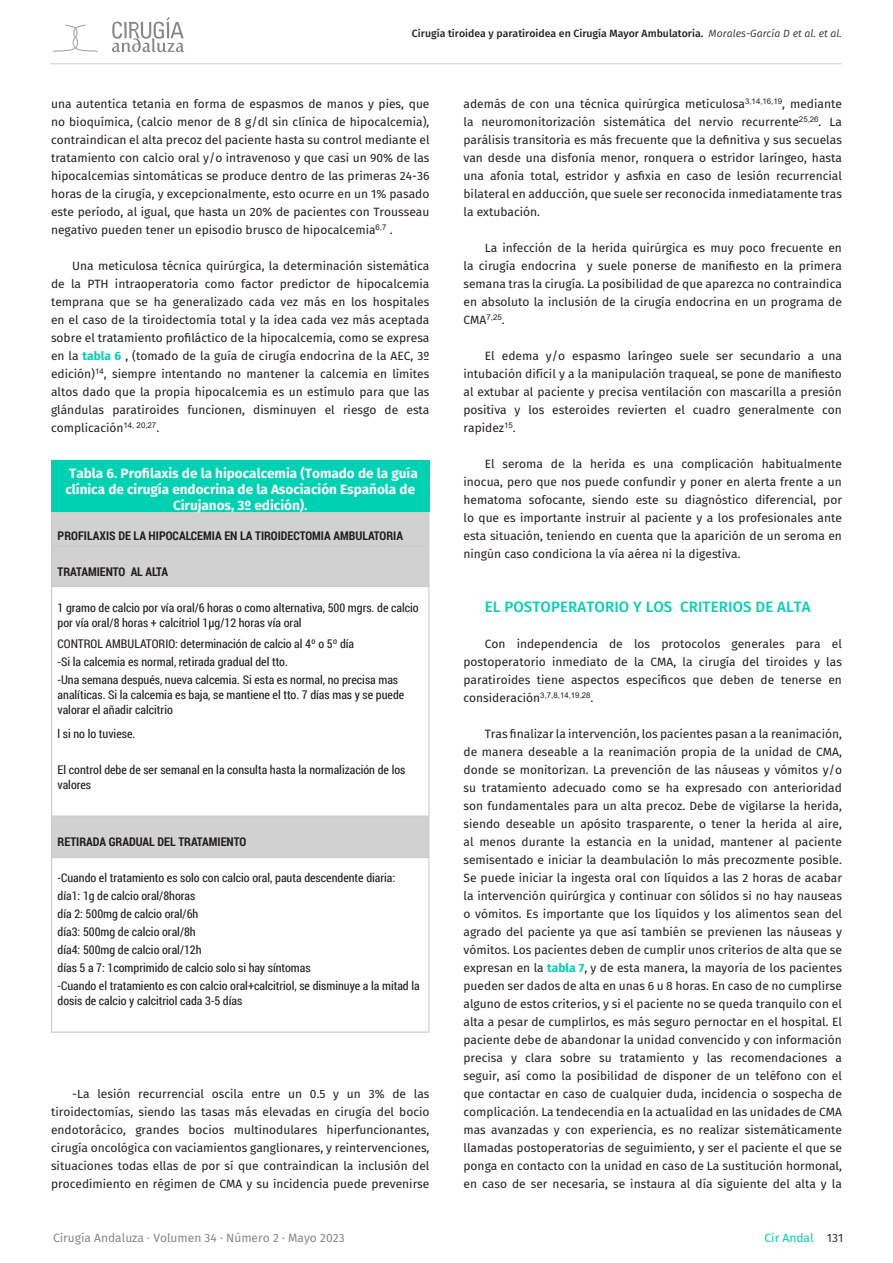
<style>
.page{position:relative;width:893px;height:1263px;background:#fff}
.page>*{position:absolute;margin:0;border:0;box-sizing:border-box;transform-origin:0 0}
.CUERPO___SANGRIAS{font:500 15px "Fira Sans";letter-spacing:.01em;color:#00d1b2}
.t1{font:700 13.5px/16.2px "Fira Sans";color:#fff;text-align:center}
.CUERPO___SANGRIAS-2{font:12px/18px "Fira Sans";color:#231f20;text-align:justify}
.t2{font:12px/15px "Roboto Condensed";color:#231f20}
.t3{font:700 12px "Roboto Condensed";color:#231f20}
.t4{font:12px "Fira Sans";color:#878787}
.t5{font:12px "Fira Sans";color:#00d1b2}
.t6{font:500 10.5px "Fira Sans";color:#231f20}
.s1{font-weight:400;font-style:italic;color:#333}
.s2{font-weight:700;color:#00d1b2}
.s3{color:#333}
</style>
<div class="page">
<svg style="left:53px;top:24px;width:45px;height:29px"></svg>
<svg style="left:112px;top:17px;width:72px;height:35px"></svg>
<hr style="left:50px;top:64px;width:792px;height:1px;background:#d1d1d1">
<svg style="left:52px;top:512px;width:376px;height:345px"></svg>
<hr style="left:51px;top:512px;width:1px;height:33px;background:#c9cacc">
<hr style="left:428px;top:512px;width:1px;height:33px;background:#c9cacc">
<hr style="left:51px;top:545px;width:378px;height:2px;background:#c9cacc">
<hr style="left:51px;top:547px;width:1px;height:39px;background:#c9cacc">
<hr style="left:428px;top:547px;width:1px;height:39px;background:#c9cacc">
<hr style="left:51px;top:586px;width:378px;height:1px;background:#c9cacc">
<hr style="left:51px;top:587px;width:1px;height:228px;background:#c9cacc">
<hr style="left:428px;top:587px;width:1px;height:228px;background:#c9cacc">
<hr style="left:51px;top:815px;width:378px;height:2px;background:#c9cacc">
<hr style="left:51px;top:817px;width:1px;height:40px;background:#c9cacc">
<hr style="left:428px;top:817px;width:1px;height:40px;background:#c9cacc">
<hr style="left:51px;top:857px;width:378px;height:1px;background:#c9cacc">
<hr style="left:51px;top:858px;width:1px;height:173px;background:#c9cacc">
<hr style="left:428px;top:858px;width:1px;height:173px;background:#c9cacc">
<hr style="left:51px;top:1031px;width:378px;height:2px;background:#c9cacc">
<div style="left:51px;top:460px;width:378px;height:52px;background:#00d1b2"></div>
<p class="t6" style="left:412px;top:25px;width:431px">Cirugía tiroidea y paratiroidea en Cirugía Mayor Ambulatoria. <span class="s1">Morales-García D et al. et al.</span></p>
<p class="CUERPO___SANGRIAS-2" style="left:51px;top:94px;width:380px">una autentica tetania en forma de espasmos de manos y pies, que no bioquímica, (calcio menor de 8 g/dl sin clínica de hipocalcemia), contraindican el alta precoz del paciente hasta su control mediante el tratamiento con calcio oral y/o intravenoso y que casi un 90% de las hipocalcemias sintomáticas se produce dentro de las primeras 24-36 horas de la cirugía, y excepcionalmente, esto ocurre en un 1% pasado este período, al igual, que hasta un 20% de pacientes con Trousseau negativo pueden tener un episodio brusco de hipocalcemia<sup>6,7</sup> .</p>
<p class="CUERPO___SANGRIAS-2" style="left:51px;top:256px;width:380px;text-indent:21px">Una meticulosa técnica quirúrgica, la determinación sistemática de la PTH intraoperatoria como factor predictor de hipocalcemia temprana que se ha generalizado cada vez más en los hospitales en el caso de la tiroidectomía total y la idea cada vez más aceptada sobre el tratamiento profiláctico de la hipocalcemia, como se expresa en la <span class="s2">tabla 6</span> , (tomado de la guía de cirugía endocrina de la AEC, 3º edición)<sup>14</sup>, siempre intentando no mantener la calcemia en limites altos dado que la propia hipocalcemia es un estímulo para que las glándulas paratiroides funcionen, disminuyen el riesgo de esta complicación<sup>14,</sup> <sup>20,27</sup>.</p>
<p class="t1" style="left:65px;top:464px;width:354px">Tabla 6. Profilaxis de la hipocalcemia (Tomado de la guía clínica de cirugía endocrina de la Asociación Española de<br>Cirujanos, 3º edición).</p>
<p class="t3" style="left:58px;top:527px;width:347px">PROFILAXIS DE LA HIPOCALCEMIA EN LA TIROIDECTOMIA AMBULATORIA</p>
<p class="t3" style="left:58px;top:563px;width:112px">TRATAMIENTO AL ALTA</p>
<p class="t2" style="left:58px;top:600px;width:363px">1 gramo de calcio por vía oral/6 horas o como alternativa, 500 mgrs. de calcio por vía oral/8 horas + calcitriol 1μg/12 horas vía oral</p>
<p class="t2" style="left:58px;top:636px;width:298px">CONTROL AMBULATORIO: determinación de calcio al 4º o 5º día</p>
<p class="t2" style="left:58px;top:654px;width:232px">-Si la calcemia es normal, retirada gradual del tto.</p>
<p class="t2" style="left:58px;top:672px;width:348px">-Una semana después, nueva calcemia. Si esta es normal, no precisa mas analíticas. Si la calcemia es baja, se mantiene el tto. 7 días mas y se puede valorar el añadir calcitrio</p>
<p class="t2" style="left:58px;top:726px;width:79px">l si no lo tuviese.</p>
<p class="t2" style="left:58px;top:762px;width:349px">El control debe de ser semanal en la consulta hasta la normalización de los valores</p>
<p class="t3" style="left:58px;top:833px;width:190px">RETIRADA GRADUAL DEL TRATAMIENTO</p>
<p class="t2" style="left:58px;top:870px;width:339px">-Cuando el tratamiento es solo con calcio oral, pauta descendente diaria:</p>
<p class="t2" style="left:58px;top:888px;width:139px">día1: 1g de calcio oral/8horas</p>
<p class="t2" style="left:58px;top:906px;width:142px">día 2: 500mg de calcio oral/6h</p>
<p class="t2" style="left:58px;top:924px;width:140px">día3: 500mg de calcio oral/8h</p>
<p class="t2" style="left:58px;top:942px;width:145px">día4: 500mg de calcio oral/12h</p>
<p class="t2" style="left:58px;top:960px;width:255px">días 5 a 7: 1comprimido de calcio solo si hay síntomas</p>
<p class="t2" style="left:58px;top:978px;width:364px">-Cuando el tratamiento es con calcio oral+calcitriol, se disminuye a la mitad la dosis de calcio y calcitriol cada 3-5 días</p>
<p class="CUERPO___SANGRIAS-2" style="left:51px;top:1084px;width:380px;text-indent:21px">-La lesión recurrencial oscila entre un 0.5 y un 3% de las tiroidectomías, siendo las tasas más elevadas en cirugía del bocio endotorácico, grandes bocios multinodulares hiperfuncionantes, cirugía oncológica con vaciamientos ganglionares, y reintervenciones, situaciones todas ellas de por sí que contraindican la inclusión del procedimiento en régimen de CMA y su incidencia puede prevenirse</p>
<p class="CUERPO___SANGRIAS-2" style="left:463px;top:94px;width:380px">además de con una técnica quirúrgica meticulosa<sup>3,14,16,19</sup>, mediante la neuromonitorización sistemática del nervio recurrente<sup>25,26</sup>. La parálisis transitoria es más frecuente que la definitiva y sus secuelas van desde una disfonía menor, ronquera o estridor laríngeo, hasta una afonía total, estridor y asfixia en caso de lesión recurrencial bilateral en adducción, que suele ser reconocida inmediatamente tras la extubación.</p>
<p class="CUERPO___SANGRIAS-2" style="left:463px;top:238px;width:380px;text-indent:21px">La infección de la herida quirúrgica es muy poco frecuente en la cirugía endocrina y suele ponerse de manifiesto en la primera semana tras la cirugía. La posibilidad de que aparezca no contraindica en absoluto la inclusión de la cirugía endocrina en un programa de CMA<sup>7,25</sup>.</p>
<p class="CUERPO___SANGRIAS-2" style="left:463px;top:346px;width:380px;text-indent:21px">El edema y/o espasmo laríngeo suele ser secundario a una intubación difícil y a la manipulación traqueal, se pone de manifiesto al extubar al paciente y precisa ventilación con mascarilla a presión positiva y los esteroides revierten el cuadro generalmente con rapidez<sup>15</sup>.</p>
<p class="CUERPO___SANGRIAS-2" style="left:463px;top:454px;width:380px;text-indent:21px">El seroma de la herida es una complicación habitualmente inocua, pero que nos puede confundir y poner en alerta frente a un hematoma sofocante, siendo este su diagnóstico diferencial, por lo que es importante instruir al paciente y a los profesionales ante esta situación, teniendo en cuenta que la aparición de un seroma en ningún caso condiciona la vía aérea ni la digestiva.</p>
<p class="CUERPO___SANGRIAS" style="left:485px;top:595px;width:327px">EL POSTOPERATORIO Y LOS CRITERIOS DE ALTA</p>
<p class="CUERPO___SANGRIAS-2" style="left:463px;top:634px;width:380px;text-indent:21px">Con independencia de los protocolos generales para el postoperatorio inmediato de la CMA, la cirugía del tiroides y las paratiroides tiene aspectos específicos que deben de tenerse en consideración<sup>3,7,8,14,19,28</sup>.</p>
<p class="CUERPO___SANGRIAS-2" style="left:463px;top:724px;width:380px;text-indent:21px">Tras finalizar la intervención, los pacientes pasan a la reanimación, de manera deseable a la reanimación propia de la unidad de CMA, donde se monitorizan. La prevención de las náuseas y vómitos y/o su tratamiento adecuado como se ha expresado con anterioridad son fundamentales para un alta precoz. Debe de vigilarse la herida, siendo deseable un apósito trasparente, o tener la herida al aire, al menos durante la estancia en la unidad, mantener al paciente semisentado e iniciar la deambulación lo más precozmente posible.<br>Se puede iniciar la ingesta oral con líquidos a las 2 horas de acabar la intervención quirúrgica y continuar con sólidos si no hay nauseas o vómitos. Es importante que los líquidos y los alimentos sean del agrado del paciente ya que así también se previenen las náuseas y vómitos. Los pacientes deben de cumplir unos criterios de alta que se expresan en la <span class="s2">tabla 7</span>, y de esta manera, la mayoría de los pacientes pueden ser dados de alta en unas 6 u 8 horas. En caso de no cumplirse alguno de estos criterios, y si el paciente no se queda tranquilo con el alta a pesar de cumplirlos, es más seguro pernoctar en el hospital. El paciente debe de abandonar la unidad convencido y con información precisa y clara sobre su tratamiento y las recomendaciones a seguir, así como la posibilidad de disponer de un teléfono con el que contactar en caso de cualquier duda, incidencia o sospecha de complicación. La tendecendia en la actualidad en las unidades de CMA mas avanzadas y con experiencia, es no realizar sistemáticamente llamadas postoperatorias de seguimiento, y ser el paciente el que se ponga en contacto con la unidad en caso de La sustitución hormonal, en caso de ser necesaria, se instaura al día siguiente del alta y la</p>
<p class="t4" style="left:53px;top:1229px;width:293px">Cirugía Andaluza · Volumen 34 · Número 2 · Mayo 2023</p>
<p class="t5" style="left:765px;top:1229px;width:80px">Cir Andal <span class="s3">131</span></p>
</div>
